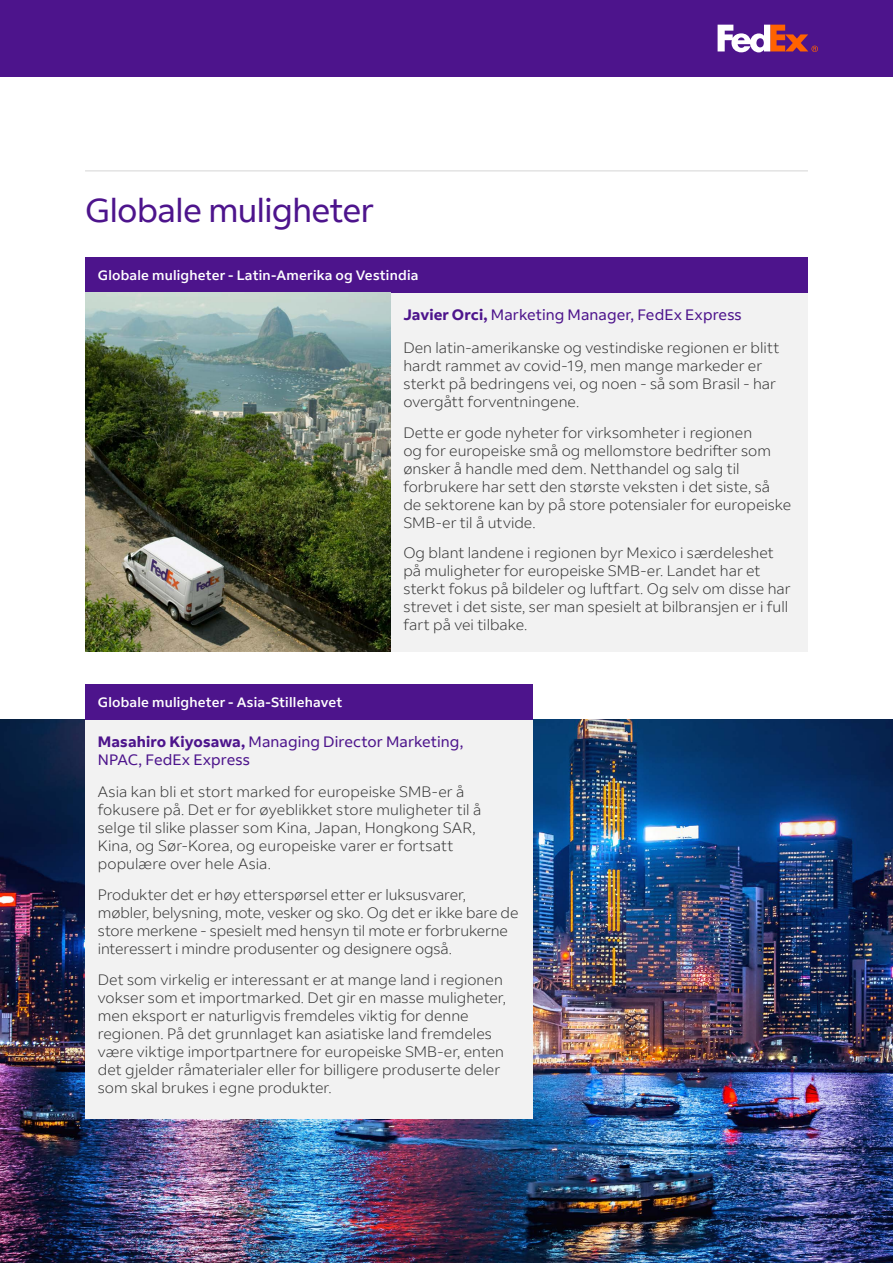
<style>
.page{position:relative;width:893px;height:1263px;background:#fff}
.page>*{position:absolute;margin:0;border:0;box-sizing:border-box;transform-origin:0 0}
.t1{font:33px "Fed Ex Sans";letter-spacing:-.02em;color:#4d148c}
.body_copy_1{font:300 15px/18px "Fed Ex Sans";color:#333}
.body_copy_1-2{font:15px/18px "Fed Ex Sans";letter-spacing:.005em;color:#4d148c}
.boxout_title{font:500 13.5px "Fed Ex Sans";letter-spacing:.015em;color:#fff}
.s1{font-weight:700}
</style>
<div class="page">
<div style="left:0;top:0;width:893px;height:77px;background:#4d148c"></div>
<svg style="left:718px;top:25px;width:100px;height:27px"></svg>
<img style="left:0;top:719px;width:893px;height:544px">
<div style="left:85px;top:702px;width:448px;height:163px;background:#f2f2f2"></div>
<div style="left:85px;top:684px;width:448px;height:35px;background:#4d148c"></div>
<div style="left:85px;top:786px;width:448px;height:332px;background:#f2f2f2"></div>
<hr style="left:85px;top:170px;width:723px;height:2px;background:#e3e3e3">
<div style="left:85px;top:257px;width:723px;height:395px;background:#f2f2f2"></div>
<div style="left:85px;top:257px;width:723px;height:36px;background:#4d148c"></div>
<img style="left:85px;top:293px;width:306px;height:359px">
<p class="t1" style="left:85px;top:191px;width:290px">Globale muligheter</p>
<p class="boxout_title" style="left:98px;top:267px;width:322px">Globale muligheter ‑ Latin-Amerika og Vestindia</p>
<p class="body_copy_1-2" style="left:403px;top:306px;width:340px"><span class="s1">Javier Orci,</span> Marketing Manager, FedEx Express</p>
<p class="boxout_title" style="left:98px;top:694px;width:246px">Globale muligheter ‑ Asia-Stillehavet</p>
<p class="body_copy_1" style="left:403px;top:339px;width:377px">Den latin-amerikanske og vestindiske regionen er blitt hardt rammet av covid-19, men mange markeder er sterkt på bedringens vei, og noen ‑ så som Brasil ‑ har overgått forventningene.</p>
<p class="body_copy_1" style="left:403px;top:423px;width:389px">Dette er gode nyheter for virksomheter i regionen<br>og for europeiske små og mellomstore bedrifter som ønsker å handle med dem. Netthandel og salg til forbrukere har sett den største veksten i det siste, så de sektorene kan by på store potensialer for europeiske SMB-er til å utvide.</p>
<p class="body_copy_1" style="left:403px;top:544px;width:389px">Og blant landene i regionen byr Mexico i særdeleshet på muligheter for europeiske SMB-er. Landet har et sterkt fokus på bildeler og luftfart. Og selv om disse har strevet i det siste, ser man spesielt at bilbransjen er i full fart på vei tilbake.</p>
<p class="body_copy_1-2" style="left:98px;top:733px;width:367px"><span class="s1">Masahiro Kiyosawa,</span> Managing Director Marketing,<br>NPAC, FedEx Express</p>
<p class="body_copy_1" style="left:98px;top:783px;width:385px">Asia kan bli et stort marked for europeiske SMB-er å fokusere på. Det er for øyeblikket store muligheter til å selge til slike plasser som Kina, Japan, Hongkong SAR, Kina, og Sør-Korea, og europeiske varer er fortsatt populære over hele Asia.</p>
<p class="body_copy_1" style="left:98px;top:886px;width:422px">Produkter det er høy etterspørsel etter er luksusvarer, møbler, belysning, mote, vesker og sko. Og det er ikke bare de store merkene ‑ spesielt med hensyn til mote er forbrukerne interessert i mindre produsenter og designere også.</p>
<p class="body_copy_1" style="left:98px;top:971px;width:410px">Det som virkelig er interessant er at mange land i regionen vokser som et importmarked. Det gir en masse muligheter, men eksport er naturligvis fremdeles viktig for denne regionen. På det grunnlaget kan asiatiske land fremdeles være viktige importpartnere for europeiske SMB-er, enten det gjelder råmaterialer eller for billigere produserte deler som skal brukes i egne produkter.</p>
</div>
